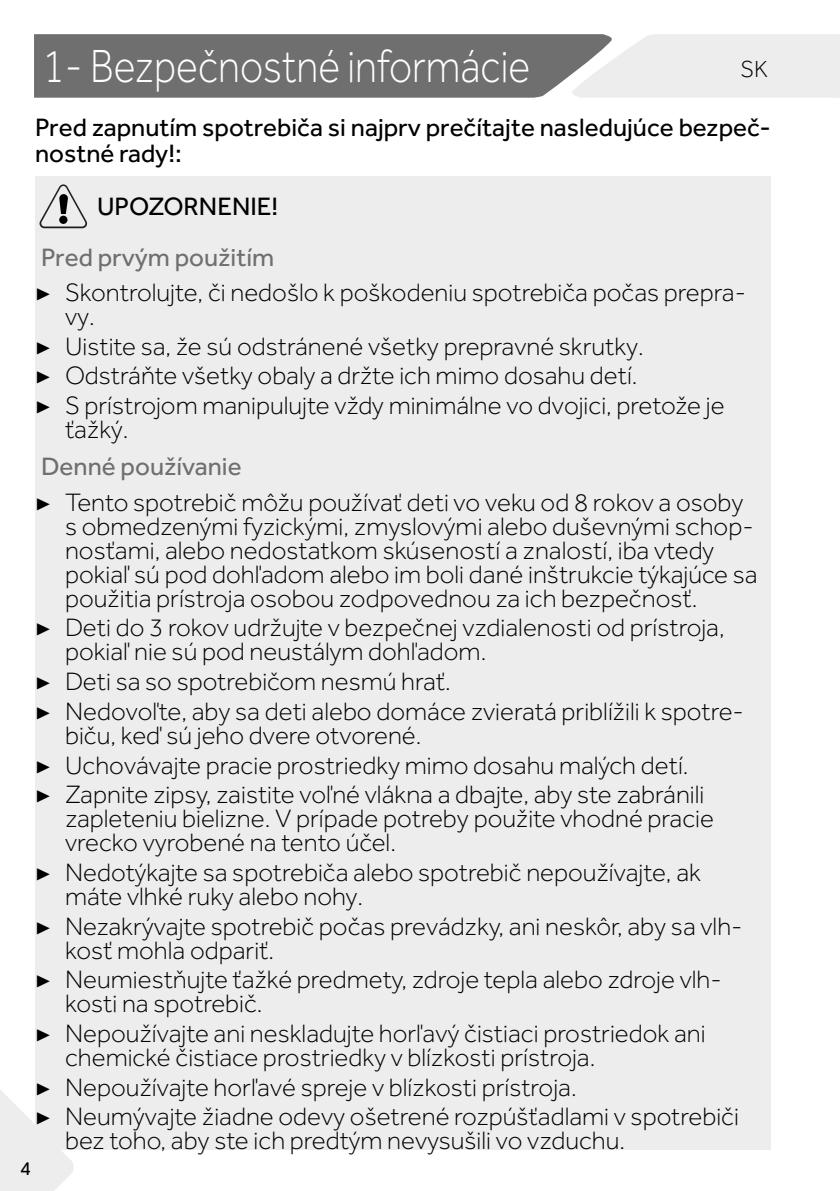
<style>
.page{position:relative;width:840px;height:1191px;background:#fff}
.page>*{position:absolute;margin:0;border:0;box-sizing:border-box;transform-origin:0 0}
.t1{font:300 48px "Effra";color:#fff;scale:.85 1}
.t2{font:300 26px/24px "Effra";color:#000}
.t3{font:26px/26px "Effra";color:#000}
.t4{font:300 24px "Effra";color:#000}
.t5{font:20px "Effra";color:#000}
.s1{font-weight:400;color:#706f6f}
.s2{font-family:"Minion Pro";font-weight:400}
</style>
<div class="page">
<svg style="left:34px;top:34px;width:805px;height:64px;background:#999898"></svg>
<svg style="left:0;top:1090px;width:75px;height:101px"></svg>
<div style="left:35px;top:176px;width:735px;height:973px;background:#ededed"></div>
<svg style="left:40px;top:184px;width:47px;height:44px"></svg>
<div style="left:59px;top:216px;width:8px;height:8px;background:#000;border-radius:50%"></div>
<h1 class="t1" style="left:43px;top:39px;width:575px">1- Bezpečnostné informácie</h1>
<p class="t4" style="left:740px;top:55px;width:29px">SK</p>
<p class="t3" style="left:35px;top:114px;width:737px">Pred zapnutím spotrebiča si najprv prečítajte nasledujúce bezpeč&shy;nostné rady!:</p>
<p class="t3" style="left:97px;top:193px;width:183px">UPOZORNENIE!</p>
<p class="t2" style="left:35px;top:239px;width:712px;line-height:35.4px"><span class="s1">Pred prvým použitím<br></span><span class="s2">▶</span> Skontrolujte, či nedošlo k poškodeniu spotrebiča počas prepra-</p>
<p class="t2" style="left:35px;top:301px;width:690px;line-height:29.6px;text-indent:30px">vy.<br><span class="s2">▶</span> Uistite sa, že sú odstránené všetky prepravné skrutky.<br><span class="s2">▶</span> Odstráňte všetky obaly a držte ich mimo dosahu detí.<br><span class="s2">▶</span> S prístrojom manipulujte vždy minimálne vo dvojici, pretože je</p>
<p class="t2" style="left:65px;top:417px;width:65px">ťažký.</p>
<p class="t2" style="left:35px;top:449px;width:709px;line-height:35.4px"><span class="s1">Denné používanie<br></span><span class="s2">▶</span> Tento spotrebič môžu používať deti vo veku od 8 rokov a osoby</p>
<p class="t2" style="left:65px;top:514px;width:693px">s obmedzenými fyzickými, zmyslovými alebo duševnými schop&shy;nosťami, alebo nedostatkom skúseností a znalostí, iba vtedy pokiaľ sú pod dohľadom alebo im boli dané inštrukcie týkajúce sa použitia prístroja osobou zodpovednou za ich bezpečnosť.</p>
<p class="t2" style="left:65px;top:615px;width:660px;text-indent:-30px"><span class="s2">▶</span> Deti do 3 rokov udržujte v bezpečnej vzdialenosti od prístroja, pokiaľ nie sú pod neustálym dohľadom.</p>
<p class="t2" style="left:35px;top:666px;width:710px;line-height:29.6px"><span class="s2">▶</span> Deti sa so spotrebičom nesmú hrať.<br><span class="s2">▶</span> Nedovoľte, aby sa deti alebo domáce zvieratá priblížili k spotre-</p>
<p class="t2" style="left:35px;top:720px;width:670px;line-height:29.6px;text-indent:30px">biču, keď sú jeho dvere otvorené.<br><span class="s2">▶</span> Uchovávajte pracie prostriedky mimo dosahu malých detí. <span class="s2">▶</span> Zapnite zipsy, zaistite voľné vlákna a dbajte, aby ste zabránili</p>
<p class="t2" style="left:65px;top:806px;width:650px">zapleteniu bielizne. V prípade potreby použite vhodné pracie vrecko vyrobené na tento účel.</p>
<p class="t2" style="left:65px;top:860px;width:637px;text-indent:-30px"><span class="s2">▶</span> Nedotýkajte sa spotrebiča alebo spotrebič nepoužívajte, ak máte vlhké ruky alebo nohy.</p>
<p class="t2" style="left:65px;top:913px;width:678px;text-indent:-30px"><span class="s2">▶</span> Nezakrývajte spotrebič počas prevádzky, ani neskôr, aby sa vlh&shy;kosť mohla odpariť.</p>
<p class="t2" style="left:65px;top:967px;width:658px;text-indent:-30px"><span class="s2">▶</span> Neumiestňujte ťažké predmety, zdroje tepla alebo zdroje vlh&shy;kosti na spotrebič.</p>
<p class="t2" style="left:65px;top:1021px;width:641px;text-indent:-30px"><span class="s2">▶</span> Nepoužívajte ani neskladujte horľavý čistiaci prostriedok ani chemické čistiace prostriedky v blízkosti prístroja.</p>
<p class="t2" style="left:35px;top:1072px;width:705px;line-height:29.6px"><span class="s2">▶</span> Nepoužívajte horľavé spreje v blízkosti prístroja.<br><span class="s2">▶</span> Neumývajte žiadne odevy ošetrené rozpúšťadlami v spotrebiči</p>
<p class="t2" style="left:65px;top:1128px;width:561px">bez toho, aby ste ich predtým nevysušili vo vzduchu.</p>
<p class="t5" style="left:20px;top:1156px;width:12px">4</p>
</div>
